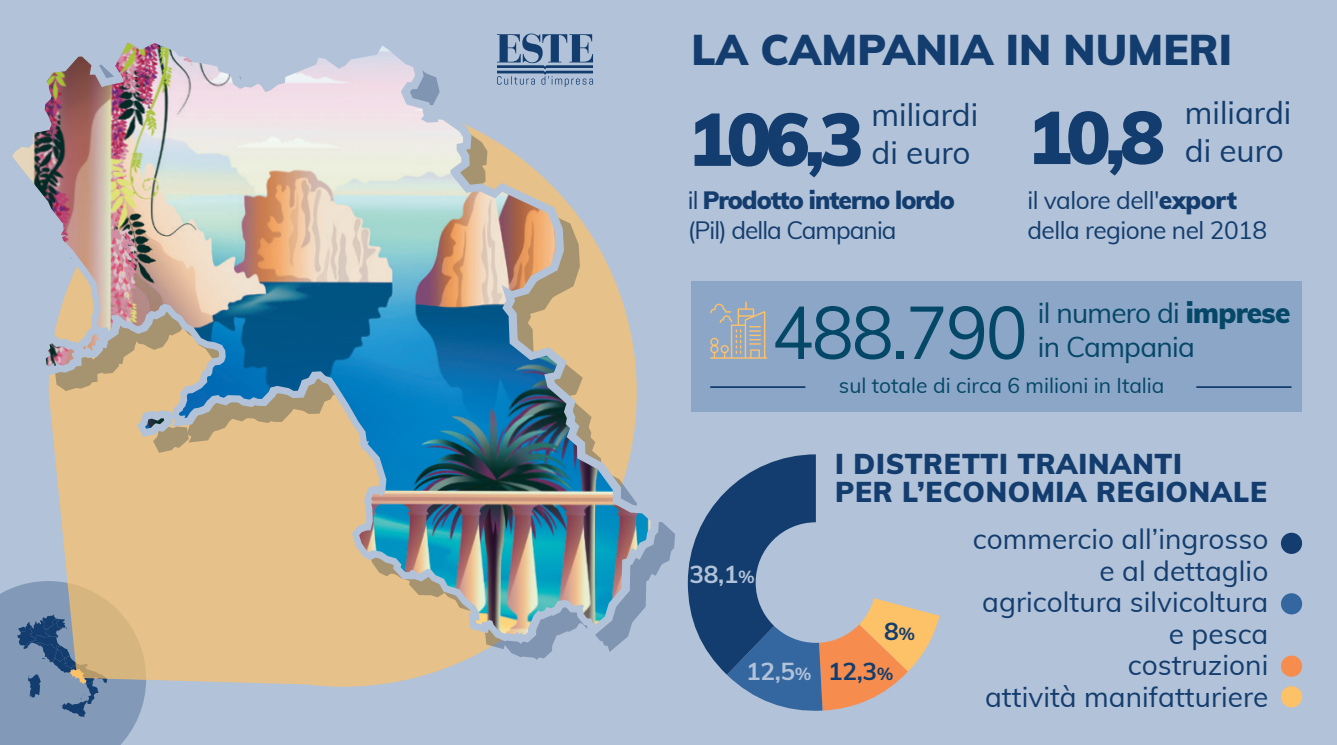
<style>
.page{position:relative;width:1337px;height:745px;background:#fff}
.page>*{position:absolute;margin:0;border:0;box-sizing:border-box;transform-origin:0 0}
.t1{font:900 73.5px "Muli";color:#133d6e}
.t2{font:73.5px "Muli";letter-spacing:-.03em;color:#054767;scale:.95 1}
.t3{font:900 42px "Muli";color:#133d6e}
.t4{font:31.5px/37.8px "Muli";color:#133d6e}
.t5{font:28px/31.5px "Muli";color:#133d6e;text-align:right}
.t6{font:900 28px/28px "Muli";letter-spacing:.025em;color:#133d6e}
.t7{font:28px/33.6px "Muli";letter-spacing:-.025em;color:#054767}
.t8{font:24.5px/29.4px "Muli";letter-spacing:-.04em;color:#133d6e}
.t9{font:24.5px/29.4px "Muli";letter-spacing:-.02em;color:#133d6e}
.t10{font:700 24.5px "Muli";color:#b2c2d8}
.t11{font:700 24.5px "Muli";color:#133d6e}
.t12{font:21px "Muli";color:#054767}
.s1{font-weight:900}
.s2{font-size:17.5px}
.s3{color:#133d6e}
.s4{font-size:17.5px;color:#133d6e}
</style>
<div class="page">
<div style="left:0;top:0;width:1337px;height:744px;background:#b2c2d8"></div>
<svg style="left:0;top:654px;width:126px;height:90px"></svg>
<div style="left:691px;top:281px;width:611px;height:130px;background:#8ca6c7"></div>
<div style="left:1281px;top:532px;width:21px;height:21px;background:#133d6e;border-radius:50%"></div>
<div style="left:1281px;top:593px;width:21px;height:21px;background:#3466a0;border-radius:50%"></div>
<div style="left:1281px;top:655px;width:21px;height:21px;background:#f68d4e;border-radius:50%"></div>
<div style="left:1281px;top:685px;width:21px;height:22px;background:#fdc167;border-radius:50%"></div>
<svg style="left:710px;top:301px;width:57px;height:57px"></svg>
<hr style="left:1196px;top:386px;width:95px;height:1px;background:#133d6e">
<hr style="left:710px;top:386px;width:95px;height:1px;background:#133d6e">
<img style="left:3px;top:33px;width:672px;height:705px">
<svg style="left:688px;top:454px;width:251px;height:257px"></svg>
<div style="left:756px;top:522px;width:120px;height:120px;background:#b2c2d8;border-radius:50%"></div>
<h2 class="t3" style="left:691px;top:19px;width:542px">LA CAMPANIA IN NUMERI</h2>
<h1 class="t1" style="left:688px;top:85px;width:178px">106,3</h1>
<p class="t4" style="left:872px;top:94px;width:108px">miliardi di euro</p>
<h1 class="t1" style="left:1027px;top:83px;width:139px">10,8</h1>
<p class="t4" style="left:1185px;top:92px;width:108px">miliardi di euro</p>
<p class="t8" style="left:688px;top:184px;width:268px">il <span class="s1">Prodotto interno lordo </span>(Pil) della Campania</p>
<p class="t9" style="left:1027px;top:184px;width:241px">il valore dell'<span class="s1">export </span>della regione nel 2018</p>
<h1 class="t2" style="left:772px;top:279px;width:271px">488.790</h1>
<p class="t7" style="left:1038px;top:295px;width:254px">il numero di <span class="s1">imprese </span>in Campania</p>
<p class="t12" style="left:839px;top:369px;width:327px">sul totale di circa 6 milioni in Italia</p>
<p class="t6" style="left:835px;top:448px;width:433px">I DISTRETTI TRAINANTI<br>PER L’ECONOMIA REGIONALE</p>
<p class="t10" style="left:689px;top:555px;width:67px">38,1<span class="s2">%</span></p>
<p class="t11" style="left:884px;top:612px;width:32px">8<span class="s2">%</span></p>
<p class="t10" style="left:746px;top:653px;width:149px">12,5<span class="s2">%</span> <span class="s3">12,3</span><span class="s4">%</span></p>
<p class="t5" style="left:973px;top:521px;width:297px">commercio all’ingrosso e al dettaglio agricoltura silvicoltura e pesca<br>costruzioni<br>attività manifatturiere</p>
</div>
